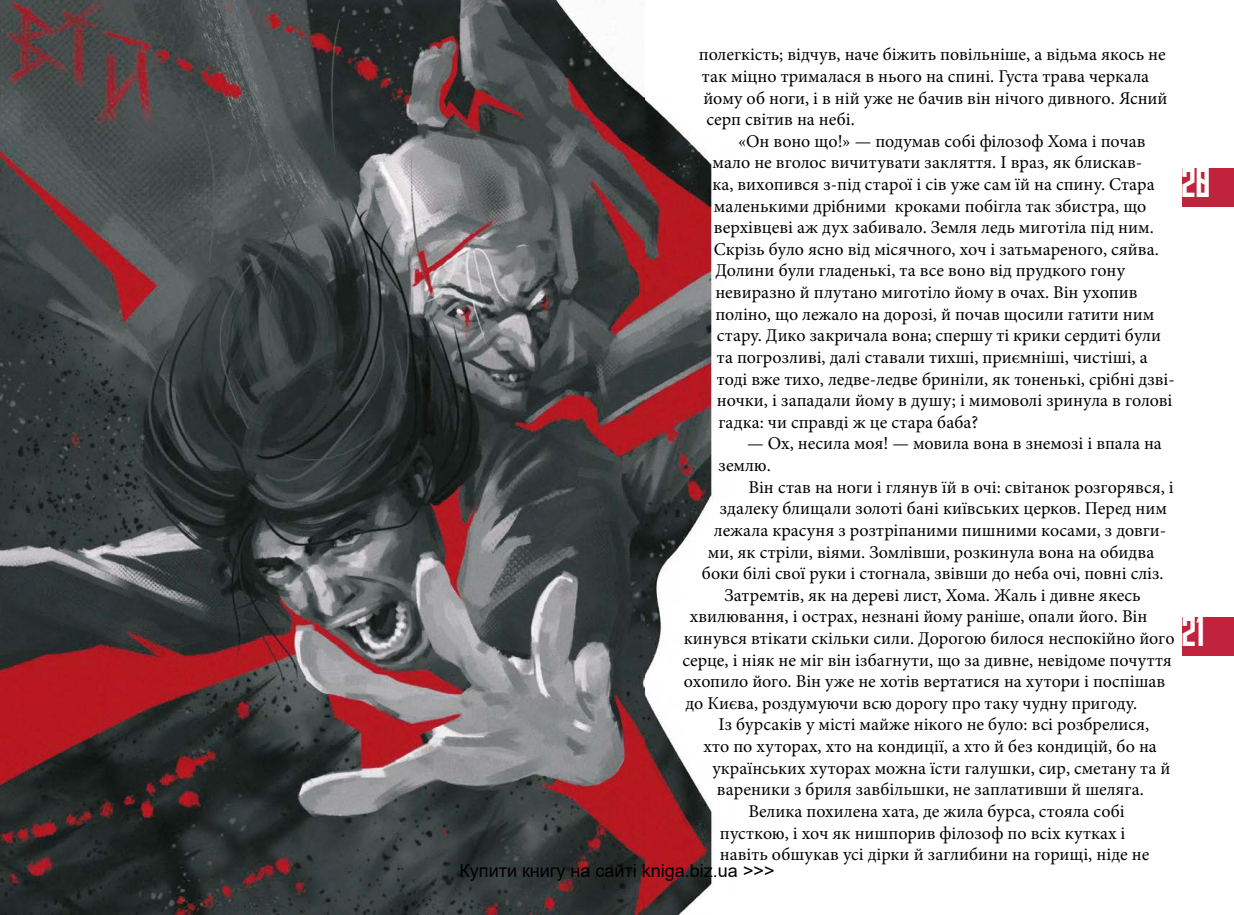
<style>
.page{position:relative;width:1234px;height:915px;background:#fff}
.page>*{position:absolute;margin:0;border:0;box-sizing:border-box;transform-origin:0 0}
.t1{font:37.5px "Long Shot Cyrillic";color:#fff}
.t2{font:18px/21.6px "Minion Pro";color:#000}
.t3{font:18px "Arial";color:#000}
</style>
<div class="page">
<img style="left:0;top:0;width:1233px;height:914px">
<div style="left:1182px;top:168px;width:51px;height:38px;background:#c1233c"></div>
<div style="left:1182px;top:617px;width:51px;height:38px;background:#c1233c"></div>
<p class="t2" style="left:698px;top:44px;width:470px">полегкість; відчув, наче біжить повільніше, а відьма якось не так міцно трималася в нього на спині. Густа трава черкала йому об ноги, і в ній уже не бачив він нічого дивного. Ясний серп світив на небі.</p>
<p class="t2" style="left:737px;top:130px;width:409px">«Он воно що!» — подумав собі філозоф Хома і почав</p>
<p class="t2" style="left:712px;top:152px;width:431px">мало не вголос вичитувати закляття. І враз, як блискав-</p>
<p class="t2" style="left:712px;top:173px;width:443px">ка, вихопився з-під старої і сів уже сам їй на спину. Стара</p>
<p class="t2" style="left:713px;top:195px;width:434px">маленькими дрібними кроками побігла так збистра, що</p>
<p class="t2" style="left:713px;top:217px;width:441px">верхівцеві аж дух забивало. Земля ледь миготіла під ним.</p>
<p class="t2" style="left:713px;top:238px;width:446px">Скрізь було ясно від місячного, хоч і затьмареного, сяйва.</p>
<p class="t2" style="left:715px;top:260px;width:411px">Долини були гладенькі, та все воно від прудкого гону</p>
<p class="t2" style="left:715px;top:281px;width:423px">невиразно й плутано миготіло йому в очах. Він ухопив</p>
<p class="t2" style="left:715px;top:303px;width:440px">поліно, що лежало на дорозі, й почав щосили гатити ним</p>
<p class="t2" style="left:716px;top:325px;width:445px">стару. Дико закричала вона; спершу ті крики сердиті були</p>
<p class="t2" style="left:716px;top:346px;width:432px">та погрозливі, далі ставали тихші, приємніші, чистіші, а</p>
<p class="t2" style="left:716px;top:368px;width:459px">тоді вже тихо, ледве-ледве бриніли, як тоненькі, срібні дзві-</p>
<p class="t2" style="left:716px;top:389px;width:457px">ночки, і западали йому в душу; і мимоволі зринула в голові</p>
<p class="t2" style="left:718px;top:411px;width:261px">гадка: чи справді ж це стара баба?</p>
<p class="t2" style="left:718px;top:433px;width:445px;text-indent:29px">— Ох, несила моя! — мовила вона в знемозі і впала на землю.</p>
<p class="t2" style="left:748px;top:476px;width:426px">Він став на ноги і глянув їй в очі: світанок розгорявся, і</p>
<p class="t2" style="left:719px;top:497px;width:448px">здалеку блищали золоті бані київських церков. Перед ним</p>
<p class="t2" style="left:713px;top:519px;width:453px">лежала красуня з розтріпаними пишними косами, з довги-</p>
<p class="t2" style="left:707px;top:541px;width:448px">ми, як стріли, віями. Зомлівши, розкинула вона на обидва</p>
<p class="t2" style="left:701px;top:562px;width:463px">боки білі свої руки і стогнала, звівши до неба очі, повні сліз.</p>
<p class="t2" style="left:724px;top:584px;width:417px">Затремтів, як на дереві лист, Хома. Жаль і дивне якесь</p>
<p class="t2" style="left:689px;top:605px;width:459px">хвилювання, і острах, незнані йому раніше, опали його. Він</p>
<p class="t2" style="left:683px;top:627px;width:492px">кинувся втікати скільки сили. Дорогою билося неспокійно його</p>
<p class="t2" style="left:682px;top:649px;width:491px">серце, і ніяк не міг він ізбагнути, що за дивне, невідоме почуття</p>
<p class="t2" style="left:683px;top:670px;width:482px">охопило його. Він уже не хотів вертатися на хутори і поспішав</p>
<p class="t2" style="left:685px;top:692px;width:453px">до Києва, роздумуючи всю дорогу про таку чудну пригоду.</p>
<p class="t2" style="left:718px;top:713px;width:432px">Із бурсаків у місті майже нікого не було: всі розбрелися,</p>
<p class="t2" style="left:703px;top:735px;width:455px">хто по хуторах, хто на кондиції, а хто й без кондицій, бо на</p>
<p class="t2" style="left:712px;top:757px;width:459px">українських хуторах можна їсти галушки, сир, сметану та й</p>
<p class="t2" style="left:716px;top:778px;width:428px">вареники з бриля завбільшки, не заплативши й шеляга.</p>
<p class="t2" style="left:748px;top:800px;width:377px">Велика похилена хата, де жила бурса, стояла собі</p>
<p class="t2" style="left:719px;top:821px;width:407px">пусткою, і хоч як нишпорив філозоф по всіх кутках і</p>
<p class="t2" style="left:719px;top:843px;width:431px">навіть обшукав усі дірки й заглибини на горищі, ніде не</p>
<p class="t3" style="left:459px;top:857px;width:316px">Купити книгу на сайті kniga.biz.ua &gt;&gt;&gt;</p>
<h1 class="t1" style="left:1182px;top:160px;width:30px">20</h1>
<h1 class="t1" style="left:1182px;top:610px;width:24px">21</h1>
</div>
